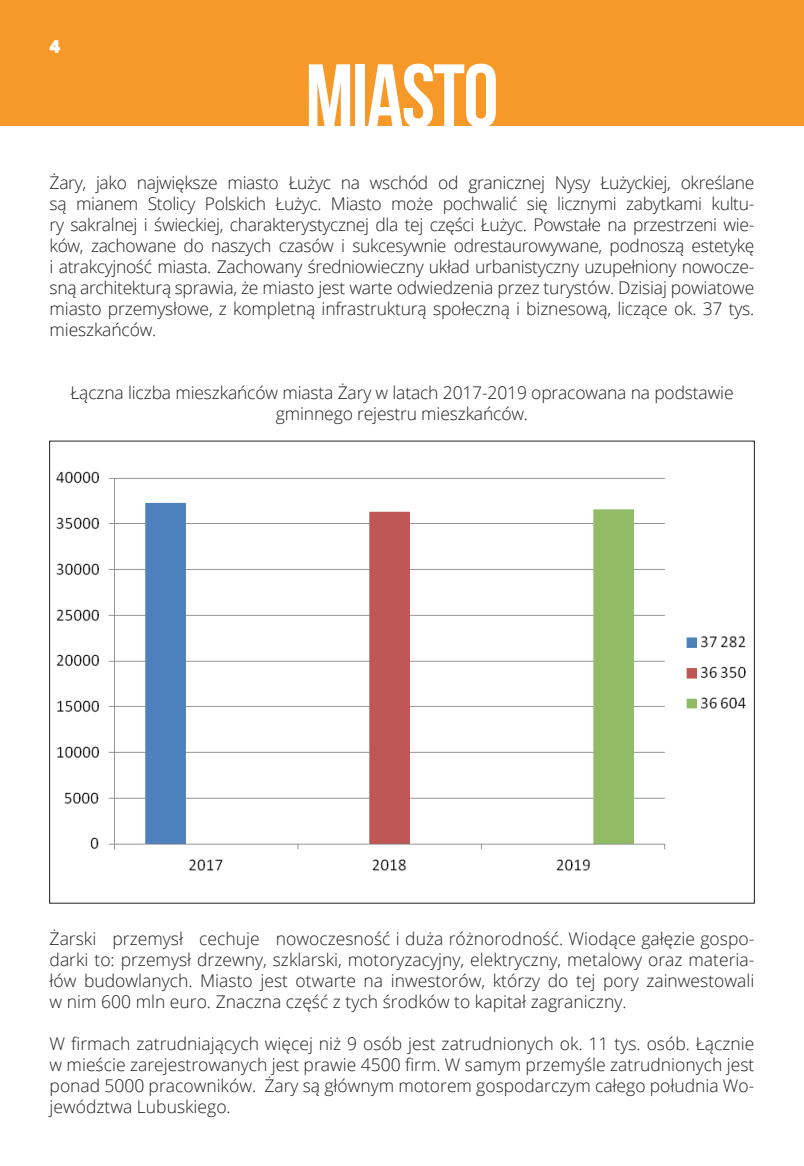
<style>
.page{position:relative;width:804px;height:1166px;background:#fff}
.page>*{position:absolute;margin:0;border:0;box-sizing:border-box;transform-origin:0 0}
.t1{font:89.25px "Bebas Neue";letter-spacing:-.02em;color:#fff}
.t2{font:900 21px "Alegreya Sans";color:#fff}
.t3{font:300 17.5px/21px "Open Sans";letter-spacing:-.01em;color:#231f20;text-align:justify}
</style>
<div class="page">
<div style="left:0;top:0;width:804px;height:126px;background:#f79929"></div>
<img style="left:56px;top:471px;width:690px;height:400px">
<p class="t2" style="left:50px;top:28px;width:13px">4</p>
<h1 class="t1" style="left:305px;top:47px;width:195px">MIASTO</h1>
<p class="t3" style="left:50px;top:172px;width:706px">Żary, jako największe miasto Łużyc na wschód od granicznej Nysy Łużyckiej, określane są mianem Stolicy Polskich Łużyc. Miasto może pochwalić się licznymi zabytkami kultu&shy;ry sakralnej i świeckiej, charakterystycznej dla tej części Łużyc. Powstałe na przestrzeni wie&shy;ków, zachowane do naszych czasów i sukcesywnie odrestaurowywane, podnoszą estetykę i atrakcyjność miasta. Zachowany średniowieczny układ urbanistyczny uzupełniony nowocze&shy;sną architekturą sprawia, że miasto jest warte odwiedzenia przez turystów. Dzisiaj powiatowe miasto przemysłowe, z kompletną infrastrukturą społeczną i biznesową, liczące ok. 37 tys. mieszkańców.</p>
<p class="t3" style="left:70px;top:382px;width:664px;text-align:center">Łączna liczba mieszkańców miasta Żary w latach 2017-2019 opracowana na podstawie gminnego rejestru mieszkańców.</p>
<p class="t3" style="left:50px;top:928px;width:706px">Żarski przemysł cechuje nowoczesność i duża różnorodność. Wiodące gałęzie gospo&shy;darki to: przemysł drzewny, szklarski, motoryzacyjny, elektryczny, metalowy oraz materia&shy;łów budowlanych. Miasto jest otwarte na inwestorów, którzy do tej pory zainwestowali w nim 600 mln euro. Znaczna część z tych środków to kapitał zagraniczny.</p>
<p class="t3" style="left:50px;top:1033px;width:706px">W firmach zatrudniających więcej niż 9 osób jest zatrudnionych ok. 11 tys. osób. Łącznie w mieście zarejestrowanych jest prawie 4500 firm. W samym przemyśle zatrudnionych jest ponad 5000 pracowników. Żary są głównym motorem gospodarczym całego południa Wo&shy;jewództwa Lubuskiego.</p>
</div>
